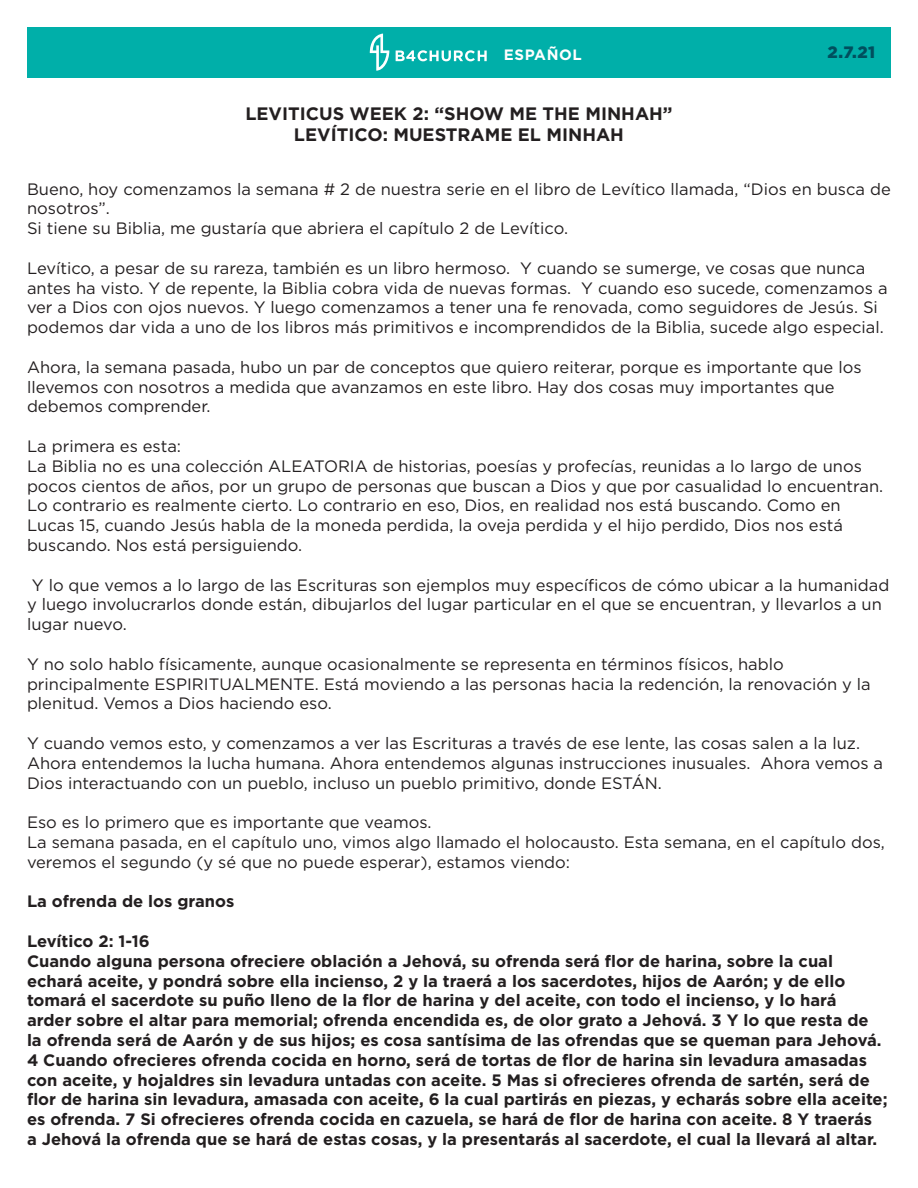
<style>
.page{position:relative;width:918px;height:1188px;background:#fff}
.page>*{position:absolute;margin:0;border:0;box-sizing:border-box;transform-origin:0 0}
.t1{font:700 18px/21.6px "Gotham";color:#231f20;text-align:center}
.t2{font:16.5px/19.8px "Gotham";color:#231f20}
.t3{font:700 16.5px/19.8px "Gotham";color:#231f20}
.t4{font:900 16.5px "Gotham";color:#004f5e}
.t5{font:700 15px "Gotham";letter-spacing:.04em;color:#fff}
</style>
<div class="page">
<div style="left:27px;top:27px;width:864px;height:50px;background:#00afa9"></div>
<svg style="left:370px;top:34px;width:19px;height:37px"></svg>
<svg style="left:396px;top:50px;width:91px;height:11px"></svg>
<p class="t5" style="left:504px;top:45px;width:79px">ESPAÑOL</p>
<p class="t4" style="left:828px;top:43px;width:49px">2.7.21</p>
<p class="t1" style="left:245px;top:102px;width:429px">LEVITICUS WEEK 2: “SHOW ME THE MINHAH”<br>LEVÍTICO: MUESTRAME EL MINHAH</p>
<p class="t2" style="left:27px;top:179px;width:865px">Bueno, hoy comenzamos la semana # 2 de nuestra serie en el libro de Levítico llamada, “Dios en busca de nosotros”.</p>
<p class="t2" style="left:27px;top:218px;width:543px">Si tiene su Biblia, me gustaría que abriera el capítulo 2 de Levítico.</p>
<p class="t2" style="left:27px;top:258px;width:862px">Levítico, a pesar de su rareza, también es un libro hermoso. Y cuando se sumerge, ve cosas que nunca antes ha visto. Y de repente, la Biblia cobra vida de nuevas formas. Y cuando eso sucede, comenzamos a ver a Dios con ojos nuevos. Y luego comenzamos a tener una fe renovada, como seguidores de Jesús. Si podemos dar vida a uno de los libros más primitivos e incomprendidos de la Biblia, sucede algo especial.</p>
<p class="t2" style="left:27px;top:357px;width:836px">Ahora, la semana pasada, hubo un par de conceptos que quiero reiterar, porque es importante que los llevemos con nosotros a medida que avanzamos en este libro. Hay dos cosas muy importantes que debemos comprender.</p>
<p class="t2" style="left:27px;top:436px;width:156px">La primera es esta:</p>
<p class="t2" style="left:27px;top:456px;width:858px">La Biblia no es una colección ALEATORIA de historias, poesías y profecías, reunidas a lo largo de unos pocos cientos de años, por un grupo de personas que buscan a Dios y que por casualidad lo encuentran.<br>Lo contrario es realmente cierto. Lo contrario en eso, Dios, en realidad nos está buscando. Como en Lucas 15, cuando Jesús habla de la moneda perdida, la oveja perdida y el hijo perdido, Dios nos está buscando. Nos está persiguiendo.</p>
<p class="t2" style="left:27px;top:575px;width:864px">Y lo que vemos a lo largo de las Escrituras son ejemplos muy específicos de cómo ubicar a la humanidad y luego involucrarlos donde están, dibujarlos del lugar particular en el que se encuentran, y llevarlos a un lugar nuevo.</p>
<p class="t2" style="left:27px;top:654px;width:845px">Y no solo hablo físicamente, aunque ocasionalmente se representa en términos físicos, hablo principalmente ESPIRITUALMENTE. Está moviendo a las personas hacia la redención, la renovación y la plenitud. Vemos a Dios haciendo eso.</p>
<p class="t2" style="left:27px;top:733px;width:858px">Y cuando vemos esto, y comenzamos a ver las Escrituras a través de ese lente, las cosas salen a la luz.<br>Ahora entendemos la lucha humana. Ahora entendemos algunas instrucciones inusuales. Ahora vemos a<br>Dios interactuando con un pueblo, incluso un pueblo primitivo, donde ESTÁN.</p>
<p class="t2" style="left:27px;top:812px;width:406px">Eso es lo primero que es importante que veamos.</p>
<p class="t2" style="left:27px;top:832px;width:859px">La semana pasada, en el capítulo uno, vimos algo llamado el holocausto. Esta semana, en el capítulo dos, veremos el segundo (y sé que no puede esperar), estamos viendo:</p>
<p class="t3" style="left:27px;top:892px;width:209px">La ofrenda de los granos</p>
<p class="t3" style="left:27px;top:931px;width:124px">Levítico 2: 1-16</p>
<p class="t3" style="left:27px;top:951px;width:862px">Cuando alguna persona ofreciere oblación a Jehová, su ofrenda será flor de harina, sobre la cual echará aceite, y pondrá sobre ella incienso, 2 y la traerá a los sacerdotes, hijos de Aarón; y de ello tomará el sacerdote su puño lleno de la flor de harina y del aceite, con todo el incienso, y lo hará<br>arder sobre el altar para memorial; ofrenda encendida es, de olor grato a Jehová. 3 Y lo que resta de<br>la ofrenda será de Aarón y de sus hijos; es cosa santísima de las ofrendas que se queman para Jehová.<br>4 Cuando ofrecieres ofrenda cocida en horno, será de tortas de flor de harina sin levadura amasadas con aceite, y hojaldres sin levadura untadas con aceite. 5 Mas si ofrecieres ofrenda de sartén, será de flor de harina sin levadura, amasada con aceite, 6 la cual partirás en piezas, y echarás sobre ella aceite; es ofrenda. 7 Si ofrecieres ofrenda cocida en cazuela, se hará de flor de harina con aceite. 8 Y traerás<br>a Jehová la ofrenda que se hará de estas cosas, y la presentarás al sacerdote, el cual la llevará al altar.</p>
</div>
